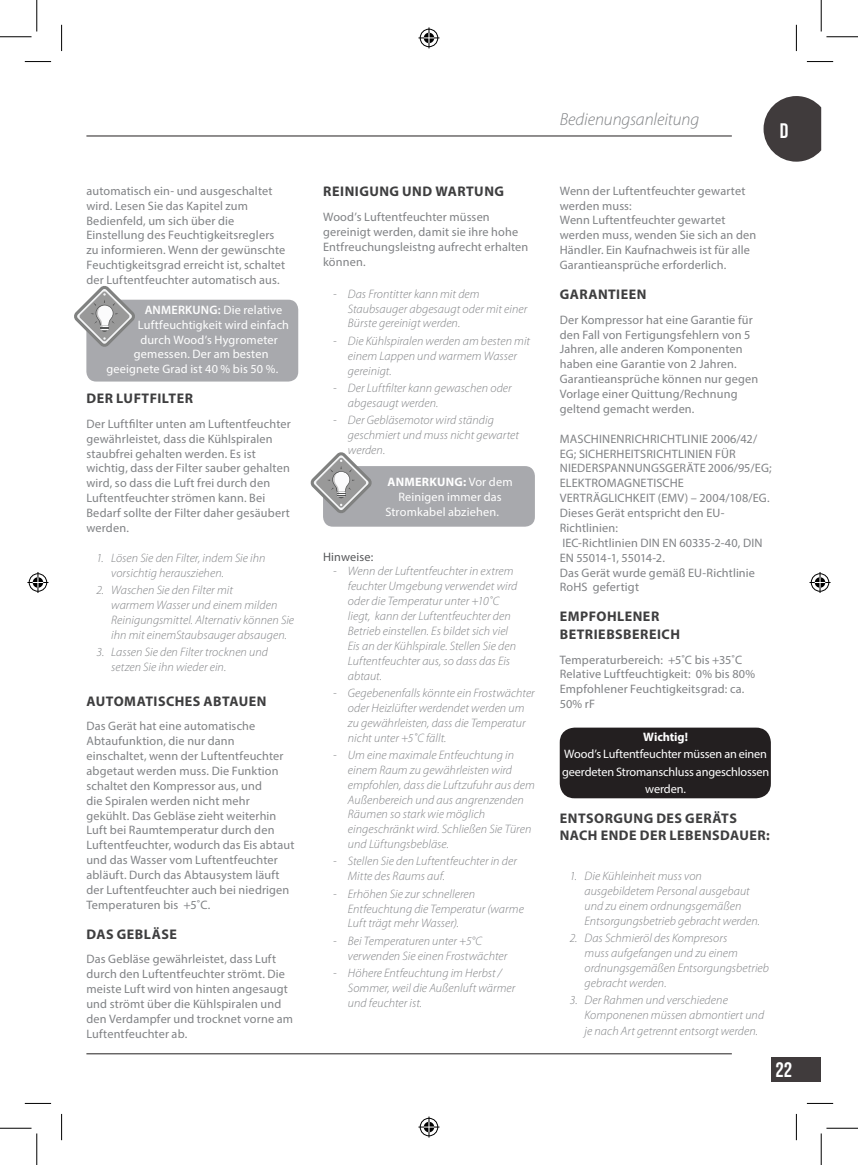
<style>
.page{position:relative;width:858px;height:1165px;background:#fff}
.page>*{position:absolute;margin:0;border:0;box-sizing:border-box;transform-origin:0 0}
.t1{font:21px "Bebas Neue";color:#fff}
.t2{font:italic 300 17.5px "Myriad Pro";letter-spacing:-.005em;color:#808285}
.t3{font:700 14px/17.5px "Myriad Pro";letter-spacing:.035em;color:#3e3e3f}
.t4{font:12.25px/14.9px "Myriad Pro";letter-spacing:.01em;color:#808285}
.t5{font:italic 300 12.25px/14.9px "Myriad Pro";letter-spacing:.005em;color:#808285}
.t6{font:12.25px "Myriad Pro";letter-spacing:.01em;color:#fff}
.t7{font:12.25px/17.5px "Myriad Pro";letter-spacing:-.01em;color:#fff;text-align:center}
.t8{font:700 12.25px "Myriad Pro";color:#fff}
.t9{font:12.25px "Myriad Pro";letter-spacing:.01em;color:#57585a}
.s1{font-weight:600}
.s2{font-weight:700}
</style>
<div class="page">
<div style="left:771px;top:1057px;width:50px;height:25px;background:#403b3c"></div>
<svg style="left:763px;top:96px;width:58px;height:66px"></svg>
<hr style="left:86px;top:136px;width:645px;height:1px;background:#231f20">
<hr style="left:86px;top:1053px;width:645px;height:1px;background:#231f20">
<div style="left:559px;top:728px;width:211px;height:70px;background:#231f20;border-radius:15px"></div>
<div style="left:86px;top:300px;width:212px;height:82px;background:#a8a9ad;border-radius:10px"></div>
<svg style="left:74px;top:286px;width:61px;height:61px"></svg>
<div style="left:323px;top:466px;width:211px;height:61px;background:#a8a9ad;border-radius:10px"></div>
<svg style="left:310px;top:452px;width:62px;height:61px"></svg>
<svg style="left:25px;top:61px;width:26px;height:1px"></svg>
<svg style="left:806px;top:61px;width:26px;height:1px"></svg>
<svg style="left:25px;top:1103px;width:26px;height:1px"></svg>
<svg style="left:806px;top:1103px;width:26px;height:1px"></svg>
<svg style="left:61px;top:25px;width:1px;height:26px"></svg>
<svg style="left:61px;top:1114px;width:1px;height:26px"></svg>
<svg style="left:795px;top:25px;width:1px;height:26px"></svg>
<svg style="left:795px;top:1114px;width:1px;height:26px"></svg>
<hr style="left:0;top:36px;width:32px;height:1px;background:#000">
<hr style="left:826px;top:36px;width:31px;height:1px;background:#000">
<hr style="left:0;top:1128px;width:32px;height:1px;background:#000">
<hr style="left:826px;top:1128px;width:31px;height:1px;background:#000">
<hr style="left:36px;top:0;width:1px;height:32px;background:#000">
<hr style="left:36px;top:1133px;width:1px;height:32px;background:#000">
<hr style="left:820px;top:0;width:1px;height:32px;background:#000">
<hr style="left:820px;top:1133px;width:1px;height:32px;background:#000">
<svg style="left:418px;top:27px;width:21px;height:21px"></svg>
<svg style="left:418px;top:1116px;width:21px;height:21px"></svg>
<svg style="left:27px;top:572px;width:21px;height:21px"></svg>
<svg style="left:809px;top:572px;width:21px;height:21px"></svg>
<p class="t4" style="left:86px;top:183px;width:200px">automatisch ein- und ausgeschaltet wird. Lesen Sie das Kapitel zum Bedienfeld, um sich über die Einstellung des Feuchtigkeitsreglers zu informieren. Wenn der gewünschte Feuchtigkeitsgrad erreicht ist, schaltet der Luftentfeuchter automatisch aus.</p>
<p class="t6" style="left:145px;top:302px;width:139px"><span class="s1">ANMERKUNG:</span> Die relative</p>
<p class="t6" style="left:138px;top:317px;width:153px">Luftfeuchtigkeit wird einfach</p>
<p class="t6" style="left:140px;top:332px;width:139px">durch Wood’s Hygrometer</p>
<p class="t6" style="left:134px;top:347px;width:136px">gemessen. Der am besten</p>
<p class="t6" style="left:106px;top:362px;width:173px">geeignete Grad ist 40 % bis 50 %.</p>
<p class="t3" style="left:86px;top:389px;width:108px">DER LUFTFILTER</p>
<p class="t4" style="left:86px;top:416px;width:206px">Der Luftfilter unten am Luftentfeuchter gewährleistet, dass die Kühlspiralen staubfrei gehalten werden. Es ist wichtig, dass der Filter sauber gehalten wird, so dass die Luft frei durch den Luftentfeuchter strömen kann. Bei Bedarf sollte der Filter daher gesäubert werden.</p>
<p class="t5" style="left:111px;top:550px;width:156px;text-indent:-15px">1. Lösen Sie den Filter, indem Sie ihn vorsichtig herausziehen.</p>
<p class="t5" style="left:111px;top:582px;width:184px;text-indent:-15px">2. Waschen Sie den Filter mit<br>warmem Wasser und einem milden Reinigungsmittel. Alternativ können Sie ihn mit einemStaubsauger absaugen.</p>
<p class="t5" style="left:111px;top:644px;width:158px;text-indent:-15px">3. Lassen Sie den Filter trocknen und setzen Sie ihn wieder ein.</p>
<p class="t3" style="left:86px;top:692px;width:181px">AUTOMATISCHES ABTAUEN</p>
<p class="t4" style="left:86px;top:719px;width:209px">Das Gerät hat eine automatische Abtaufunktion, die nur dann einschaltet, wenn der Luftentfeuchter abgetaut werden muss. Die Funktion schaltet den Kompressor aus, und<br>die Spiralen werden nicht mehr gekühlt. Das Gebläse zieht weiterhin Luft bei Raumtemperatur durch den Luftentfeuchter, wodurch das Eis abtaut und das Wasser vom Luftentfeuchter abläuft. Durch das Abtausystem läuft der Luftentfeuchter auch bei niedrigen Temperaturen bis +5˚C.</p>
<p class="t3" style="left:86px;top:925px;width:92px">DAS GEBLÄSE</p>
<p class="t4" style="left:86px;top:952px;width:208px">Das Gebläse gewährleistet, dass Luft durch den Luftentfeuchter strömt. Die meiste Luft wird von hinten angesaugt und strömt über die Kühlspiralen und den Verdampfer und trocknet vorne am Luftentfeuchter ab.</p>
<p class="t3" style="left:323px;top:182px;width:182px">REINIGUNG UND WARTUNG</p>
<p class="t4" style="left:323px;top:209px;width:207px">Wood’s Luftentfeuchter müssen gereinigt werden, damit sie ihre hohe<br>Entfreuchungsleistng aufrecht erhalten können.</p>
<p class="t5" style="left:348px;top:286px;width:181px;text-indent:-15px">- Das Frontitter kann mit dem<br>Staubsauger abgesaugt oder mit einer<br>Bürste gereinigt werden.</p>
<p class="t5" style="left:348px;top:333px;width:184px;text-indent:-15px">- Die Kühlspiralen werden am besten mit einem Lappen und warmem Wasser gereinigt.</p>
<p class="t5" style="left:348px;top:380px;width:165px;text-indent:-15px">- Der Luftfilter kann gewaschen oder abgesaugt werden.</p>
<p class="t5" style="left:348px;top:413px;width:173px;text-indent:-15px">- Der Gebläsemotor wird ständig geschmiert und muss nicht gewartet werden.</p>
<p class="t8" style="left:387px;top:474px;width:10px">ANMERKUNG</p>
<p class="t6" style="left:463px;top:474px;width:51px"><span class="s2">:</span> Vor dem</p>
<p class="t6" style="left:398px;top:489px;width:105px">Reinigen immer das</p>
<p class="t6" style="left:385px;top:504px;width:115px">Stromkabel abziehen.</p>
<p class="t9" style="left:323px;top:549px;width:52px">Hinweise:</p>
<p class="t5" style="left:348px;top:564px;width:171px;text-indent:-15px">- Wenn der Luftentfeuchter in extrem feuchter Umgebung verwendet wird oder die Temperatur unter +10˚C liegt, kann der Luftentfeuchter den<br>Betrieb einstellen. Es bildet sich viel<br>Eis an der Kühlspirale. Stellen Sie den<br>Luftentfeuchter aus, so dass das Eis abtaut.</p>
<p class="t5" style="left:348px;top:685px;width:188px;text-indent:-15px">- Gegebenenfalls könnte ein Frostwächter oder Heizlüfter werdendet werden um zu gewährleisten, dass die Temperatur nicht unter +5˚C fällt.</p>
<p class="t5" style="left:348px;top:747px;width:188px;text-indent:-15px">- Um eine maximale Entfeuchtung in einem Raum zu gewährleisten wird empfohlen, dass die Luftzufuhr aus dem Außenbereich und aus angrenzenden Räumen so stark wie möglich eingeschränkt wird. Schließen Sie Türen und Lüftungsbebläse.</p>
<p class="t5" style="left:348px;top:854px;width:170px;text-indent:-15px">- Stellen Sie den Luftentfeuchter in der<br>Mitte des Raums auf.</p>
<p class="t5" style="left:348px;top:886px;width:177px;text-indent:-15px">- Erhöhen Sie zur schnelleren<br>Entfeuchtung die Temperatur (warme<br>Luft trägt mehr Wasser).</p>
<p class="t5" style="left:348px;top:933px;width:161px;text-indent:-15px">- Bei Temperaturen unter +5°C verwenden Sie einen Frostwächter</p>
<p class="t5" style="left:348px;top:965px;width:169px;text-indent:-15px">- Höhere Entfeuchtung im Herbst /<br>Sommer, weil die Außenluft wärmer und feuchter ist.</p>
<h2 class="t2" style="left:559px;top:108px;width:141px">Bedienungsanleitung</h2>
<h1 class="t1" style="left:779px;top:119px;width:10px">D</h1>
<p class="t4" style="left:559px;top:183px;width:198px">Wenn der Luftentfeuchter gewartet werden muss:<br>Wenn Luftentfeuchter gewartet werden muss, wenden Sie sich an den<br>Händler. Ein Kaufnachweis ist für alle<br>Garantieansprüche erforderlich.</p>
<p class="t3" style="left:559px;top:285px;width:88px">GARANTIEEN</p>
<p class="t4" style="left:559px;top:312px;width:200px">Der Kompressor hat eine Garantie für den Fall von Fertigungsfehlern von 5<br>Jahren, alle anderen Komponenten haben eine Garantie von 2 Jahren.<br>Garantieansprüche können nur gegen Vorlage einer Quittung/Rechnung geltend gemacht werden.</p>
<p class="t4" style="left:559px;top:431px;width:213px">MASCHINENRICHRICHTLINIE 2006/42/<br>EG; SICHERHEITSRICHTLINIEN FÜR<br>NIEDERSPANNUNGSGERÄTE 2006/95/EG;<br>ELEKTROMAGNETISCHE<br>VERTRÄGLICHKEIT (EMV) – 2004/108/EG.<br>Dieses Gerät entspricht den EU-<br>Richtlinien:<br>IEC-Richtlinien DIN EN 60335-2-40, DIN<br>EN 55014-1, 55014-2.<br>Das Gerät wurde gemäß EU-Richtlinie<br>RoHS gefertigt</p>
<p class="t3" style="left:559px;top:607px;width:122px">EMPFOHLENER<br>BETRIEBSBEREICH</p>
<p class="t4" style="left:559px;top:652px;width:197px">Temperaturbereich: +5˚C bis +35˚C<br>Relative Luftfeuchtigkeit: 0% bis 80%<br>Empfohlener Feuchtigkeitsgrad: ca.<br>50% rF</p>
<p class="t8" style="left:643px;top:728px;width:46px">WICHTIG!</p>
<p class="t7" style="left:562px;top:745px;width:209px">Wood’s Luftentfeuchter müssen an einen geerdeten Stromanschluss angeschlossen werden.</p>
<p class="t3" style="left:559px;top:809px;width:211px">ENTSORGUNG DES GERÄTS<br>NACH ENDE DER LEBENSDAUER:</p>
<p class="t5" style="left:584px;top:868px;width:177px;text-indent:-15px">1. Die Kühleinheit muss von ausgebildetem Personal ausgebaut und zu einem ordnungsgemäßen<br>Entsorgungsbetrieb gebracht werden.</p>
<p class="t5" style="left:584px;top:930px;width:186px;text-indent:-15px">2. Das Schmieröl des Kompresors<br>muss aufgefangen und zu einem ordnungsgemäßen Entsorgungsbetrieb gebracht werden.</p>
<p class="t5" style="left:584px;top:992px;width:181px;line-height:15.4px;text-indent:-15px">3. Der Rahmen und verschiedene<br>Komponenen müssen abmontiert und je nach Art getrennt entsorgt werden.</p>
<h1 class="t1" style="left:775px;top:1058px;width:18px">22</h1>
</div>
